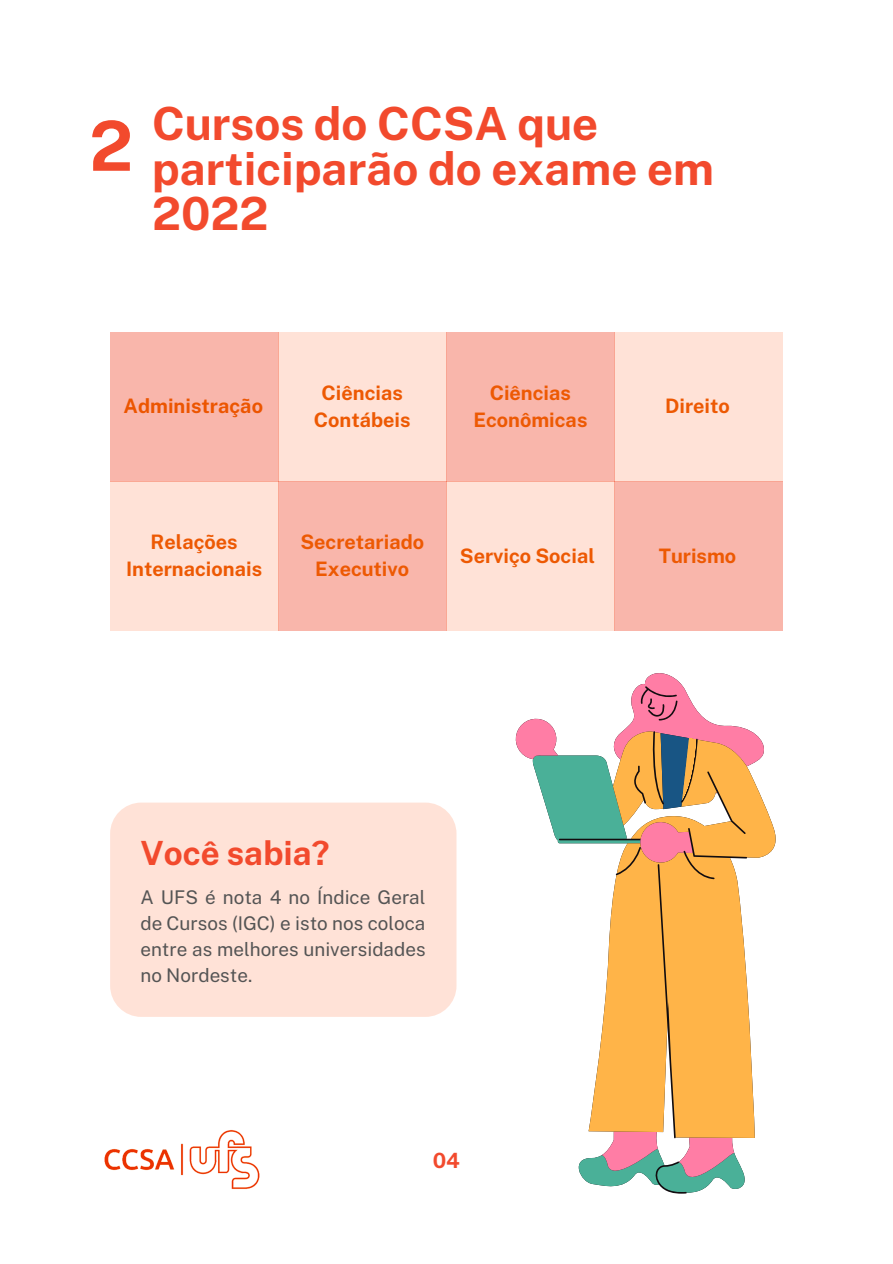
<style>
.page{position:relative;width:893px;height:1264px;background:#fff}
.page>*{position:absolute;margin:0;border:0;box-sizing:border-box;transform-origin:0 0}
.t1{font:700 69px "Public Sans";color:#f24a2d}
.t2{font:700 45.75px/44.7px "Public Sans";color:#f24a2d}
.t3{font:700 33.3px "Public Sans";color:#f24a2d}
.t4{font:700 21px "Public Sans";color:#f24a2d}
.t5{font:700 19.95px/27px "Public Sans";color:#ed5903;text-align:center}
.t6{font:700 19.95px "Public Sans";color:#ec5500}
.t7{font:18.9px/25.8px "Public Sans";color:#545454;text-align:justify}
</style>
<div class="page">
<div style="left:110px;top:332px;width:168px;height:150px;background:#f9b6ab"></div>
<div style="left:278px;top:332px;width:168px;height:150px;background:#ffe2d7"></div>
<div style="left:614px;top:332px;width:168px;height:150px;background:#ffe2d7"></div>
<div style="left:446px;top:332px;width:168px;height:150px;background:#f9b6ab"></div>
<div style="left:278px;top:481px;width:168px;height:150px;background:#f9b6ab"></div>
<div style="left:110px;top:481px;width:168px;height:150px;background:#ffe2d7"></div>
<div style="left:446px;top:481px;width:168px;height:150px;background:#ffe2d7"></div>
<div style="left:614px;top:481px;width:168px;height:150px;background:#f9b6ab"></div>
<svg style="left:585px;top:1180px;width:160px;height:12px"></svg>
<svg style="left:515px;top:673px;width:240px;height:507px"></svg>
<svg style="left:588px;top:731px;width:188px;height:406px;fill:#ffb448"></svg>
<svg style="left:660px;top:733px;width:28px;height:76px;background:#43647b"></svg>
<div style="left:110px;top:802px;width:346px;height:214px;background:#ffe2d7;border-radius:31px"></div>
<img style="left:104px;top:1130px;width:156px;height:59px">
<h1 class="t1" style="left:89px;top:105px;width:45px">2</h1>
<h2 class="t2" style="left:152px;top:101px;width:563px">Cursos do CCSA que participarão do exame em<br>2022</h2>
<p class="t6" style="left:124px;top:394px;width:141px">Administração</p>
<p class="t5" style="left:314px;top:379px;width:98px">Ciências<br>Contábeis</p>
<p class="t5" style="left:473px;top:379px;width:115px">Ciências<br>Econômicas</p>
<p class="t5" style="left:665px;top:392px;width:66px">Direito</p>
<p class="t5" style="left:126px;top:528px;width:138px">Relações<br>Internacionais</p>
<p class="t5" style="left:300px;top:528px;width:125px">Secretariado<br>Executivo</p>
<p class="t5" style="left:460px;top:542px;width:136px">Serviço Social</p>
<p class="t5" style="left:658px;top:542px;width:79px">Turismo</p>
<h3 class="t3" style="left:140px;top:833px;width:191px">Você sabia?</h3>
<p class="t7" style="left:140px;top:884px;width:287px">A UFS é nota 4 no Índice Geral de Cursos (IGC) e isto nos coloca entre as melhores universidades no Nordeste.</p>
<p class="t4" style="left:432px;top:1148px;width:29px">04</p>
</div>
